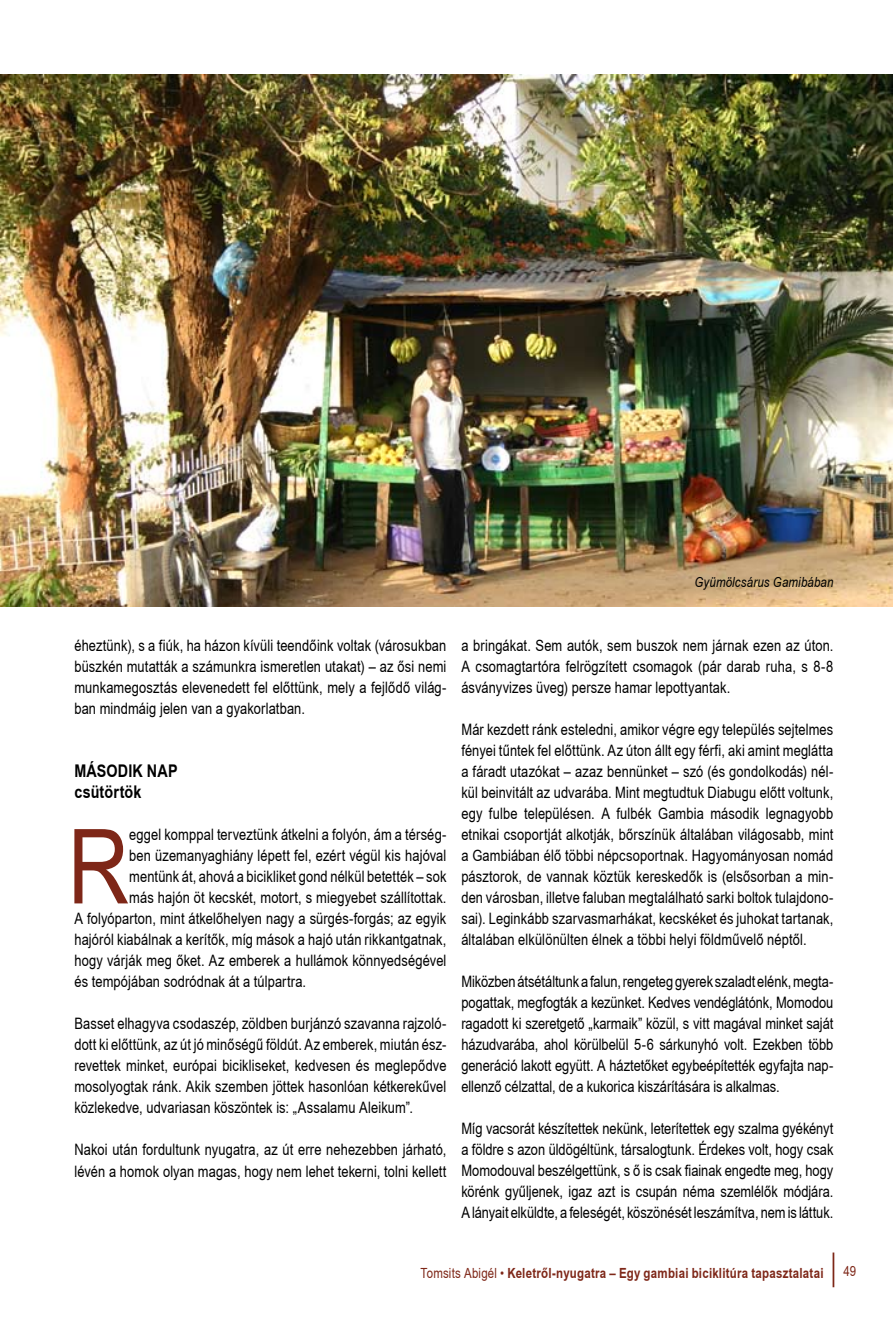
<style>
.page{position:relative;width:893px;height:1340px;background:#fff}
.page>*{position:absolute;margin:0;border:0;box-sizing:border-box;transform-origin:0 0}
.t1{font:103.77px "Arial Narrow Hu Normal";color:#7e2718}
.t2{font:700 17.5px "Arial Narrow Hu";letter-spacing:.01em;color:#000}
.t3{font:15.75px/21px "Arial Narrow Hu Normal";letter-spacing:.005em;color:#000;text-align:justify}
.t4{font:700 14px "Arial Narrow Hu";letter-spacing:.015em;color:#7e2718}
.t5{font:italic 14px "Arial Narrow Hu";letter-spacing:.01em;color:#000}
.t6{font:14px "Arial Narrow Hu Normal";color:#7e2718}
.s1{font-family:"Arial Narrow Hu Normal";font-weight:400}
</style>
<div class="page">
<hr style="left:833px;top:1252px;width:1px;height:35px;background:#7e2718">
<img style="left:0;top:74px;width:893px;height:532px">
<p class="t5" style="left:694px;top:572px;width:140px">Gyümölcsárus Gamibában</p>
<p class="t3" style="left:74px;top:634px;width:374px">éheztünk), s a fiúk, ha házon kívüli teendőink voltak (városukban büszkén mutatták a számunkra ismeretlen utakat) – az ősi nemi munkamegosztás elevenedett fel előttünk, mely a fejlődő világ&shy;ban mindmáig jelen van a gyakorlatban.</p>
<p class="t2" style="left:74px;top:758px;width:43px">Második</p>
<p class="t2" style="left:147px;top:758px;width:32px">na p</p>
<p class="t2" style="left:74px;top:779px;width:69px">csütörtök</p>
<h1 class="t1" style="left:68px;top:790px;width:63px">R</h1>
<p class="t3" style="left:129px;top:823px;width:319px">eggel komppal terveztünk átkelni a folyón, ám a térség-</p>
<p class="t3" style="left:129px;top:844px;width:319px">ben üzemanyaghiány lépett fel, ezért végül kis hajóval</p>
<p class="t3" style="left:129px;top:865px;width:319px">mentünk át, ahová a bicikliket gond nélkül betették – sok</p>
<p class="t3" style="left:129px;top:886px;width:319px">más hajón öt kecskét, motort, s miegyebet szállítottak.</p>
<p class="t3" style="left:74px;top:907px;width:373px">A folyóparton, mint átkelőhelyen nagy a sürgés-forgás; az egyik</p>
<p class="t3" style="left:74px;top:928px;width:373px">hajóról kiabálnak a kerítők, míg mások a hajó után rikkantgatnak,</p>
<p class="t3" style="left:74px;top:949px;width:374px">hogy várják meg őket. Az emberek a hullámok könnyedségével</p>
<p class="t3" style="left:74px;top:970px;width:233px">és tempójában sodródnak át a túlpartra.</p>
<p class="t3" style="left:74px;top:1012px;width:374px">Basset elhagyva csodaszép, zöldben burjánzó szavanna rajzoló&shy;dott ki előttünk, az út jó minőségű földút. Az emberek, miután ész&shy;revettek minket, európai bicikliseket, kedvesen és meglepődve mosolyogtak ránk. Akik szemben jöttek hasonlóan kétkerekűvel közlekedve, udvariasan köszöntek is: „Assalamu Aleikum”.</p>
<p class="t3" style="left:74px;top:1138px;width:373px">Nakoi után fordultunk nyugatra, az út erre nehezebben járható, lévén a homok olyan magas, hogy nem lehet tekerni, tolni kellett</p>
<p class="t3" style="left:461px;top:634px;width:374px">a bringákat. Sem autók, sem buszok nem járnak ezen az úton.<br>A csomagtartóra felrögzített csomagok (pár darab ruha, s 8-8 ásványvizes üveg) persze hamar lepottyantak.</p>
<p class="t3" style="left:461px;top:718px;width:374px">Már kezdett ránk esteledni, amikor végre egy település sejtelmes fényei tűntek fel előttünk. Az úton állt egy férfi, aki amint meglátta a fáradt utazókat – azaz bennünket – szó (és gondolkodás) nél&shy;kül beinvitált az udvarába. Mint megtudtuk Diabugu előtt voltunk, egy fulbe településen. A fulbék Gambia második legnagyobb etnikai csoportját alkotják, bőrszínük általában világosabb, mint a Gambiában élő többi népcsoportnak. Hagyományosan nomád pásztorok, de vannak köztük kereskedők is (elsősorban a min&shy;den városban, illetve faluban megtalálható sarki boltok tulajdono&shy;sai). Leginkább szarvasmarhákat, kecskéket és juhokat tartanak, általában elkülönülten élnek a többi helyi földművelő néptől.</p>
<p class="t3" style="left:461px;top:970px;width:374px">Miközben átsétáltunk a falun, rengeteg gyerek szaladt elénk, megta&shy;pogattak, megfogták a kezünket. Kedves vendéglátónk, Momodou ragadott ki szeretgető „karmaik” közül, s vitt magával minket saját házudvarába, ahol körülbelül 5-6 sárkunyhó volt. Ezekben több generáció lakott együtt. A háztetőket egybeépítették egyfajta nap&shy;ellenző célzattal, de a kukorica kiszárítására is alkalmas.</p>
<p class="t3" style="left:461px;top:1117px;width:374px">Míg vacsorát készítettek nekünk, leterítettek egy szalma gyékényt a földre s azon üldögéltünk, társalogtunk. Érdekes volt, hogy csak Momodouval beszélgettünk, s ő is csak fiainak engedte meg, hogy körénk gyűljenek, igaz azt is csupán néma szemlélők módjára.<br>A lányait elküldte, a feleségét, köszönését leszámítva, nem is láttuk.</p>
<p class="t4" style="left:420px;top:1262px;width:404px"><span class="s1">Tomsits Abigél •</span> Keletről-nyugatra – Egy gambiai biciklitúra tapasztalatai</p>
<p class="t6" style="left:843px;top:1260px;width:14px">49</p>
</div>
